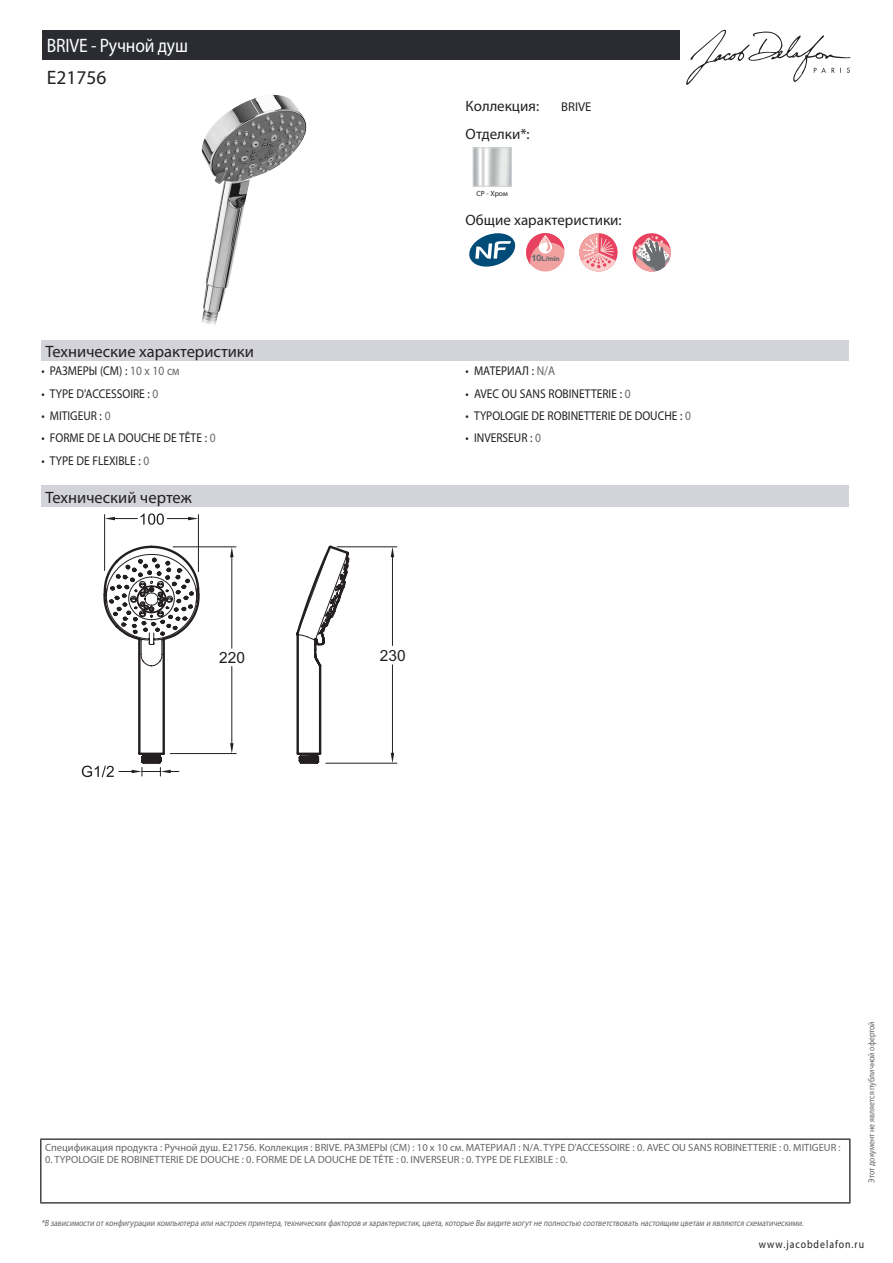
<style>
.page{position:relative;width:893px;height:1263px;background:#fff}
.page>*{position:absolute;margin:0;border:0;box-sizing:border-box;transform-origin:0 0}
.t1{font:19.5px "Myriad Pro";letter-spacing:-.01em;color:#fff;scale:.9 1}
.t2{font:19.5px "Myriad Pro";color:#231f20}
.t3{font:16.5px "Myriad Pro";color:#231f20}
.t4{font:15.45px "Arial";color:#231f20}
.t5{font:15px "Myriad Pro";color:#231f20}
.t6{font:12.75px "Myriad Pro";color:#231f20;scale:.9 1}
.t7{font:12.75px "Myriad Pro";color:#231f20}
.t8{font:11.25px "Myriad Pro";letter-spacing:.1em;color:#231f20;scale:.87 1}
.t9{font:10.5px "Myriad Pro";color:#626568}
.t10{font:italic 9px "Myriad Pro";color:#626568;scale:.87 1}
.t11{font:9px "Myriad Pro";color:#626568;scale:.87 1}
.t12{font:7.5px "Myriad Pro";color:#231f20}
.t13{font:800 6.6px "Helvetica Neue LT Pro";color:#6c6d70}
.s1{font-size:9px}
.s2{color:#626568}
</style>
<div class="page">
<svg style="left:686px;top:30px;width:164px;height:55px"></svg>
<img style="left:201px;top:95px;width:106px;height:230px">
<img style="left:475px;top:150px;width:35px;height:35px">
<div style="left:473px;top:148px;width:39px;height:39px;border:1px solid #d3d4da"></div>
<svg style="left:469px;top:233px;width:46px;height:34px"></svg>
<div style="left:526px;top:233px;width:38px;height:38px;background:#f2a1a1;border-radius:50%"></div>
<svg style="left:526px;top:233px;width:38px;height:31px"></svg>
<svg style="left:579px;top:233px;width:39px;height:38px"></svg>
<svg style="left:632px;top:233px;width:39px;height:38px"></svg>
<svg style="left:634px;top:236px;width:37px;height:35px"></svg>
<div style="left:41px;top:340px;width:808px;height:21px;background:#d3d4da"></div>
<div style="left:41px;top:486px;width:808px;height:21px;background:#d3d4da"></div>
<hr style="left:326px;top:763px;width:71px;height:1px;background:#231f20">
<hr style="left:337px;top:546px;width:60px;height:1px;background:#231f20">
<hr style="left:198px;top:515px;width:1px;height:57px;background:#231f20">
<hr style="left:104px;top:515px;width:1px;height:55px;background:#231f20">
<svg style="left:105px;top:513px;width:93px;height:12px"></svg>
<hr style="left:392px;top:665px;width:1px;height:88px;background:#231f20">
<hr style="left:392px;top:557px;width:1px;height:88px;background:#231f20">
<svg style="left:391px;top:753px;width:3px;height:10px"></svg>
<svg style="left:391px;top:547px;width:3px;height:10px"></svg>
<svg style="left:82px;top:544px;width:269px;height:233px"></svg>
<div style="left:43px;top:30px;width:637px;height:30px;background:#2a2c32"></div>
<hr style="left:40px;top:1138px;width:810px;height:2px;background:#040503">
<hr style="left:40px;top:1140px;width:1px;height:62px;background:#040503">
<hr style="left:849px;top:1140px;width:1px;height:62px;background:#040503">
<hr style="left:40px;top:1202px;width:810px;height:1px;background:#040503">
<h1 class="t1" style="left:47px;top:33px;width:158px">BRIVE - Ручной душ</h1>
<h1 class="t2" style="left:47px;top:66px;width:61px">E21756</h1>
<h3 class="t5" style="left:466px;top:96px;width:75px">Коллекция:</h3>
<p class="t7" style="left:561px;top:99px;width:32px">BRIVE</p>
<h3 class="t5" style="left:466px;top:125px;width:66px">Отделки*:</h3>
<p class="t12" style="left:477px;top:189px;width:33px">CP - Хром</p>
<h3 class="t5" style="left:466px;top:210px;width:158px">Общие характеристики:</h3>
<p class="t13" style="left:531px;top:255px;width:30px"><span class="s1">10</span>L/min</p>
<h2 class="t3" style="left:46px;top:341px;width:210px">Технические характеристики</h2>
<p class="t6" style="left:41px;top:363px;width:155px">• РАЗМЕРЫ (СМ) : <span class="s2">10 x 10 см</span></p>
<p class="t6" style="left:466px;top:363px;width:101px">• МАТЕРИАЛ : <span class="s2">N/A</span></p>
<p class="t6" style="left:41px;top:385px;width:132px">• TYPE D'ACCESSOIRE : <span class="s2">0</span></p>
<p class="t6" style="left:466px;top:385px;width:185px">• AVEC OU SANS ROBINETTERIE : <span class="s2">0</span></p>
<p class="t6" style="left:41px;top:408px;width:78px">• MITIGEUR : <span class="s2">0</span></p>
<p class="t6" style="left:466px;top:408px;width:252px">• TYPOLOGIE DE ROBINETTERIE DE DOUCHE : <span class="s2">0</span></p>
<p class="t6" style="left:41px;top:430px;width:195px">• FORME DE LA DOUCHE DE TÊTE : <span class="s2">0</span></p>
<p class="t6" style="left:466px;top:430px;width:85px">• INVERSEUR : <span class="s2">0</span></p>
<p class="t6" style="left:41px;top:452px;width:121px">• TYPE DE FLEXIBLE : <span class="s2">0</span></p>
<h2 class="t3" style="left:46px;top:487px;width:148px">Технический чертеж</h2>
<h3 class="t4" style="left:219px;top:647px;width:27px">220</h3>
<h3 class="t4" style="left:380px;top:645px;width:27px">230</h3>
<p class="t9" style="left:45px;top:1141px;width:797px">Спецификация продукта : Ручной душ. E21756. Коллекция : BRIVE. РАЗМЕРЫ (СМ) : 10 x 10 см. МАТЕРИАЛ : N/A. TYPE D'ACCESSOIRE : 0. AVEC OU SANS ROBINETTERIE : 0. MITIGEUR :</p>
<p class="t9" style="left:45px;top:1153px;width:524px">0. TYPOLOGIE DE ROBINETTERIE DE DOUCHE : 0. FORME DE LA DOUCHE DE TÊTE : 0. INVERSEUR : 0. TYPE DE FLEXIBLE : 0.</p>
<p class="t10" style="left:41px;top:1217px;width:880px">*В зависимости отконфигурации компьютера или настроек принтера,технических факторов и характеристик,цвета,которые Вы видите могутне полностью соответствовать настоящим цветам и являются схематическими.</p>
<p class="t11" style="left:866px;top:1183px;width:187px;rotate:-90deg">Этот документ не является публичной офертой</p>
<p class="t8" style="left:759px;top:1237px;width:122px">www.jacobdelafon.ru</p>
</div>
